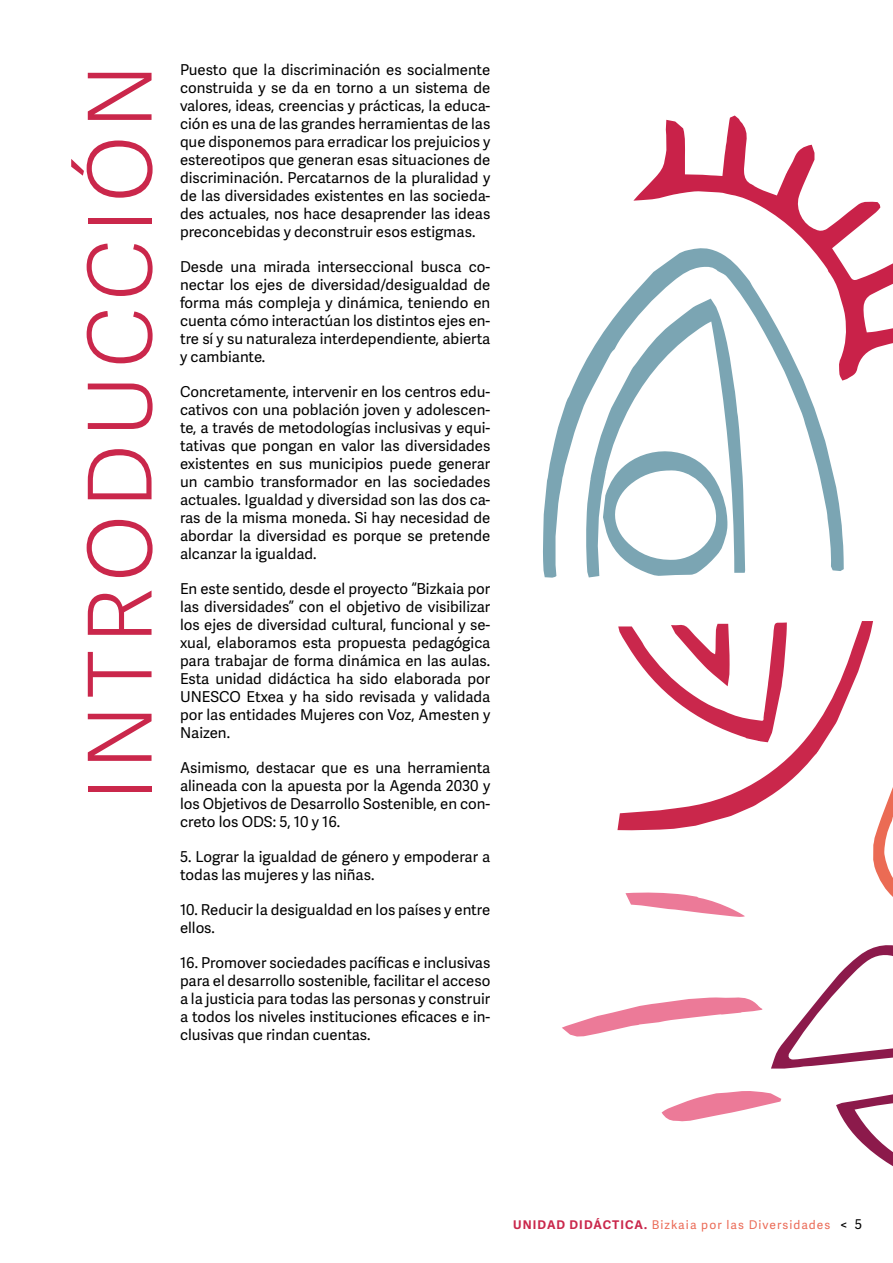
<style>
.page{position:relative;width:893px;height:1263px;background:#fff}
.page>*{position:absolute;margin:0;border:0;box-sizing:border-box;transform-origin:0 0}
.t1{font:300 88.05px "Adelle Sans";letter-spacing:.075em;color:#ca274b}
.t2{font:15px/18px "Adelle Sans";color:#000;text-align:justify}
.t3{font:12px "Adelle Sans";letter-spacing:.09em;color:#eb6b57}
.s1{font-weight:700;color:#ca274b}
.s2{font-size:13.5px;color:#000}
</style>
<div class="page">
<svg style="left:655px;top:116px;width:160px;height:61px"></svg>
<svg style="left:543px;top:415px;width:19px;height:163px;fill:#7ba5b3"></svg>
<svg style="left:562px;top:177px;width:331px;height:989px"></svg>
<h1 class="t1" style="left:58px;top:801px;width:739px;rotate:-90deg">INTRODUCCIÓN</h1>
<p class="t2" style="left:180px;top:60px;width:312px">Puesto que la discriminación es socialmente construida y se da en torno a un sistema de valores, ideas, creencias y prácticas, la educa&shy;ción es una de las grandes herramientas de las que disponemos para erradicar los prejuicios y estereotipos que generan esas situaciones de discriminación. Percatarnos de la pluralidad y de las diversidades existentes en las socieda&shy;des actuales, nos hace desaprender las ideas preconcebidas y deconstruir esos estigmas.</p>
<p class="t2" style="left:180px;top:257px;width:312px">Desde una mirada interseccional busca co&shy;nectar los ejes de diversidad/desigualdad de forma más compleja y dinámica, teniendo en cuenta cómo interactúan los distintos ejes en&shy;tre sí y su naturaleza interdependiente, abierta y cambiante.</p>
<p class="t2" style="left:180px;top:382px;width:312px">Concretamente, intervenir en los centros edu&shy;cativos con una población joven y adolescen&shy;te, a través de metodologías inclusivas y equi&shy;tativas que pongan en valor las diversidades existentes en sus municipios puede generar un cambio transformador en las sociedades actuales. Igualdad y diversidad son las dos ca&shy;ras de la misma moneda. Si hay necesidad de abordar la diversidad es porque se pretende alcanzar la igualdad.</p>
<p class="t2" style="left:180px;top:579px;width:312px">En este sentido, desde el proyecto “Bizkaia por las diversidades” con el objetivo de visibilizar los ejes de diversidad cultural, funcional y se&shy;xual, elaboramos esta propuesta pedagógica para trabajar de forma dinámica en las aulas.<br>Esta unidad didáctica ha sido elaborada por UNESCO Etxea y ha sido revisada y validada por las entidades Mujeres con Voz, Amesten y Naizen.</p>
<p class="t2" style="left:180px;top:758px;width:312px">Asimismo, destacar que es una herramienta alineada con la apuesta por la Agenda 2030 y los Objetivos de Desarrollo Sostenible, en con&shy;creto los ODS: 5, 10 y 16.</p>
<p class="t2" style="left:180px;top:847px;width:312px">5. Lograr la igualdad de género y empoderar a todas las mujeres y las niñas.</p>
<p class="t2" style="left:180px;top:900px;width:312px">10. Reducir la desigualdad en los países y entre ellos.</p>
<p class="t2" style="left:180px;top:953px;width:312px">16. Promover sociedades pacíficas e inclusivas para el desarrollo sostenible, facilitar el acceso a la justicia para todas las personas y construir a todos los niveles instituciones eficaces e in&shy;clusivas que rindan cuentas.</p>
<p class="t3" style="left:513px;top:1216px;width:350px"><span class="s1">UNIDAD DIDÁCTICA.</span> Bizkaia por las Diversidades <span class="s2">&lt; 5</span></p>
</div>
